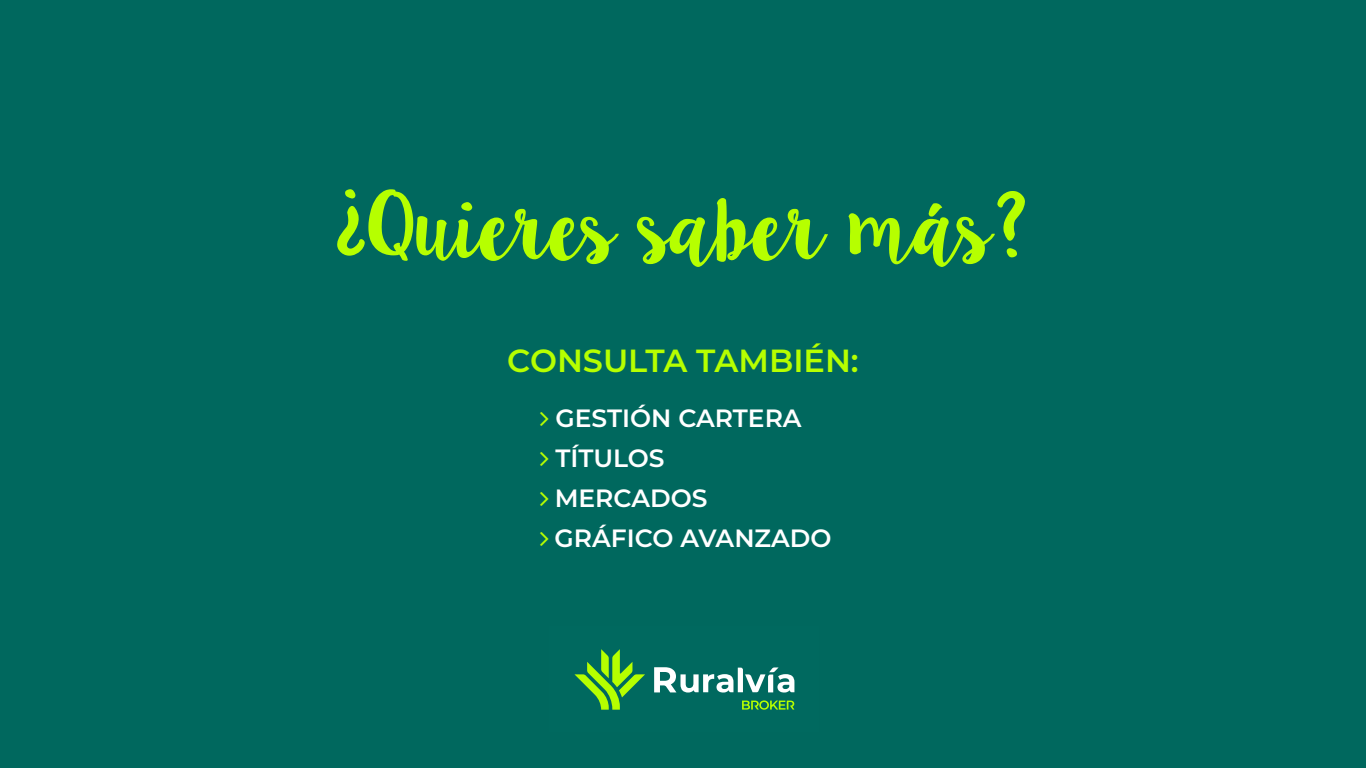
<style>
.page{position:relative;width:1366px;height:768px;background:#00685e}
.page>*{position:absolute;margin:0;border:0;box-sizing:border-box;transform-origin:0 0}
.t1{font:75px "Lilly Belle";color:#b6ff00}
.t2{font:600 32px "Montserrat";color:#b6ff00}
.t3{font:600 25px/40px "Montserrat";color:#fff}
</style>
<div class="page">
<svg style="left:574px;top:649px;width:71px;height:61px"></svg>
<svg style="left:654px;top:667px;width:140px;height:26px"></svg>
<svg style="left:742px;top:700px;width:52px;height:10px"></svg>
<h1 class="t1" style="left:336px;top:172px;width:695px">¿Quieres saber más?</h1>
<p class="t2" style="left:507px;top:338px;width:353px">CONSULTA TAMBIÉN:</p>
<p class="t3" style="left:555px;top:397px;width:278px">GESTIÓN CARTERA<br>TÍTULOS<br>MERCADOS<br>GRÁFICO AVANZADO</p>
</div>
